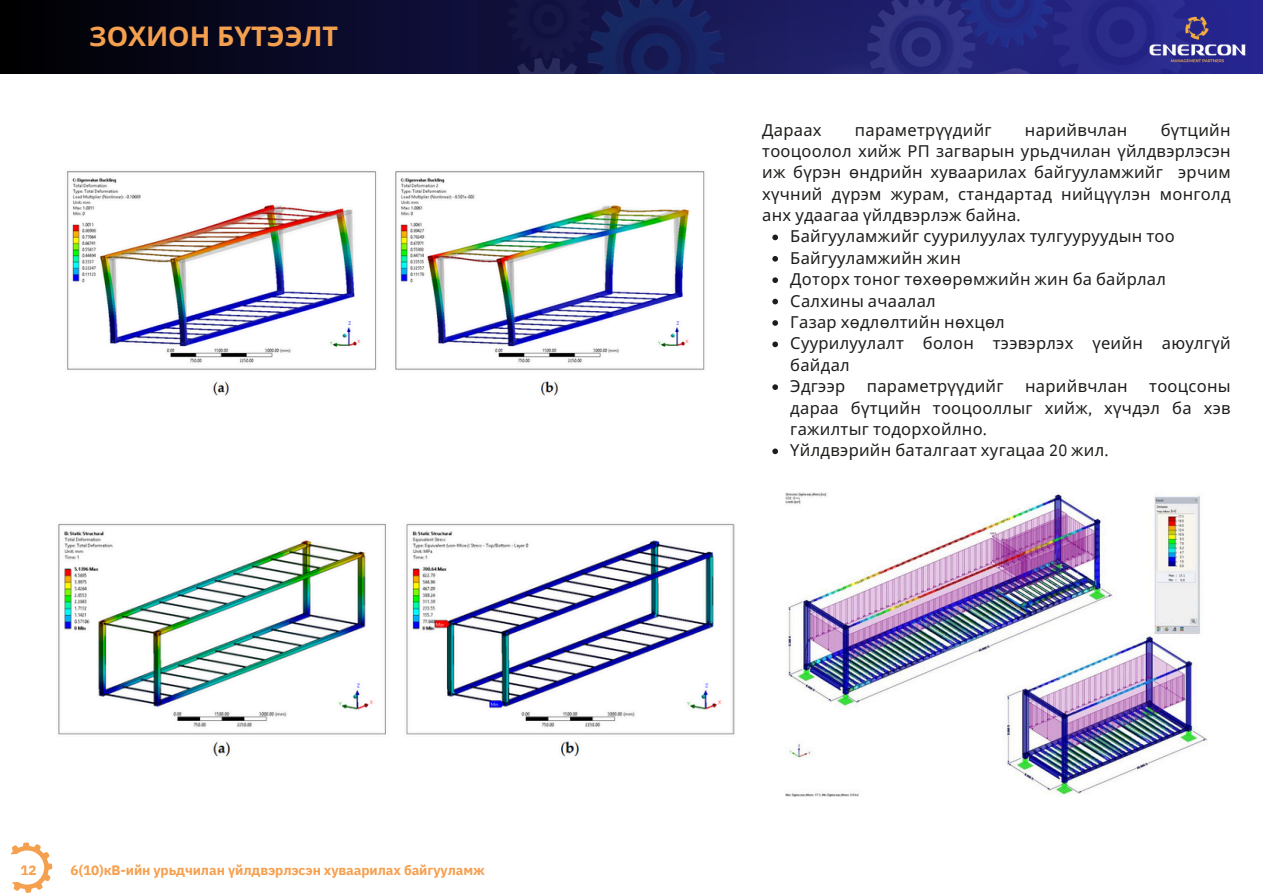
<style>
.page{position:relative;width:1263px;height:894px;background:#fff}
.page>*{position:absolute;margin:0;border:0;box-sizing:border-box;transform-origin:0 0}
.t1{font:700 27px "Open Sans";color:#f5a04f}
.t2{font:16.5px/21.3px "Noto Sans";letter-spacing:.015em;color:#1d1d1b}
.t3{font:700 13.5px "IBM Plex Sans";letter-spacing:-.005em;color:#f5a04f}
.s1{font-family:"IBM Plex Sans Cond"}
</style>
<div class="page">
<svg style="left:0;top:0;width:477px;height:74px;background:#07071e"></svg>
<img style="left:477px;top:0;width:786px;height:74px">
<svg style="left:11px;top:842px;width:42px;height:51px"></svg>
<img style="left:1140px;top:7px;width:115px;height:61px">
<img style="left:67px;top:171px;width:638px;height:225px">
<img style="left:58px;top:523px;width:677px;height:234px">
<img style="left:786px;top:492px;width:421px;height:304px">
<svg style="left:772px;top:234px;width:6px;height:6px"></svg>
<svg style="left:772px;top:256px;width:6px;height:5px"></svg>
<svg style="left:772px;top:277px;width:6px;height:6px"></svg>
<svg style="left:772px;top:299px;width:6px;height:5px"></svg>
<svg style="left:772px;top:320px;width:6px;height:6px"></svg>
<svg style="left:772px;top:341px;width:6px;height:6px"></svg>
<svg style="left:772px;top:384px;width:6px;height:6px"></svg>
<svg style="left:772px;top:448px;width:6px;height:6px"></svg>
<p class="t1" style="left:89px;top:17px;width:250px">ЗОХИОН БҮТЭЭЛТ</p>
<p class="t3" style="left:20px;top:861px;width:18px">12</p>
<p class="t3" style="left:71px;top:861px;width:416px">6(10)кВ-ийн урьдчилан үйлдвэрлэсэн хуваарилах байгууламж</p>
<h1 class="t2" style="left:762px;top:118px;width:470px;text-align:justify;text-indent:398px">бүтцийн тооцоолол хийж РП загварын урьдчилан үйлдвэрлэсэн иж бүрэн өндрийн хуваарилах байгууламжийг эрчим хүчний дүрэм журам<span class="s1">,</span> стандартад нийцүүлэн монголд анх удаагаа үйлдвэрлэж байна<span class="s1">.</span></h1>
<p class="t2" style="left:790px;top:225px;width:386px">Байгууламжийг суурилуулах тулгууруудын тоо<br>Байгууламжийн жин<br>Доторх тоног төхөөрөмжийн жин ба байрлал<br>Салхины ачаалал<br>Газар хөдлөлтийн нөхцөл<br>Суурилуулалт болон тээвэрлэх</p>
<h1 class="t2" style="left:762px;top:118px;width:61px">Дараах</h1>
<h1 class="t2" style="left:855px;top:118px;width:138px">параметрүүдийг</h1>
<h1 class="t2" style="left:1025px;top:118px;width:104px">нарийвчлан</h1>
<h2 class="t2" style="left:1092px;top:332px;width:140px">үеийн аюулгүй</h2>
<h2 class="t2" style="left:790px;top:353px;width:61px">байдал<br>Эдгээр</h2>
<h2 class="t2" style="left:867px;top:375px;width:138px">параметрүүдийг</h2>
<h2 class="t2" style="left:1025px;top:375px;width:104px">нарийвчлан</h2>
<p class="t2" style="left:790px;top:375px;width:442px;text-indent:359px">тооцсоны дараа бүтцийн тооцооллыг хийж<span class="s1">,</span> хүчдэл ба хэв гажилтыг тодорхойлно<span class="s1">.<br></span>Үйлдвэрийн баталгаат хугацаа <span class="s1">20</span> жил<span class="s1">.</span></p>
</div>
